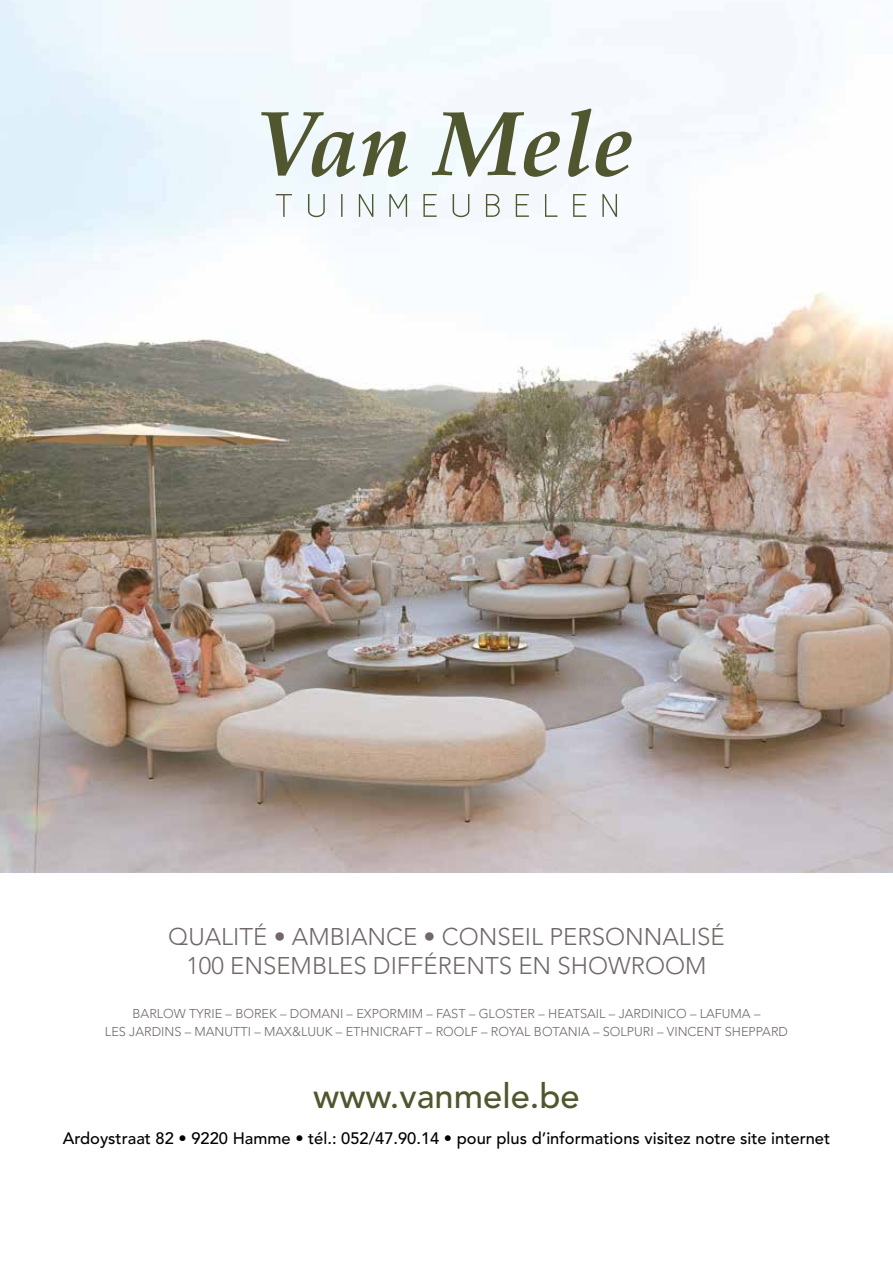
<style>
.page{position:relative;width:893px;height:1263px;background:#fff}
.page>*{position:absolute;margin:0;border:0;box-sizing:border-box;transform-origin:0 0}
.t1{font:500 34.5px "Avenir LT Std";color:#51562d}
.t2{font:300 24px/28.8px "Avenir LT Std";color:#716868;text-align:center}
.t3{font:500 16.5px "Avenir LT Std";color:#000}
.t4{font:300 12.75px/18px "Avenir LT Std";color:#716868;text-align:center}
</style>
<div class="page">
<img style="left:0;top:0;width:893px;height:872px">
<svg style="left:261px;top:112px;width:94px;height:65px"></svg>
<svg style="left:362px;top:131px;width:46px;height:46px"></svg>
<svg style="left:432px;top:112px;width:128px;height:65px"></svg>
<svg style="left:568px;top:108px;width:64px;height:69px"></svg>
<svg style="left:276px;top:194px;width:16px;height:23px"></svg>
<svg style="left:308px;top:194px;width:17px;height:23px"></svg>
<hr style="left:341px;top:194px;width:2px;height:23px;background:#50562e">
<svg style="left:359px;top:194px;width:14px;height:23px"></svg>
<svg style="left:389px;top:194px;width:18px;height:23px"></svg>
<svg style="left:423px;top:194px;width:14px;height:23px"></svg>
<svg style="left:453px;top:194px;width:16px;height:23px"></svg>
<svg style="left:486px;top:194px;width:14px;height:23px"></svg>
<svg style="left:516px;top:194px;width:13px;height:23px"></svg>
<svg style="left:545px;top:194px;width:12px;height:23px"></svg>
<svg style="left:573px;top:194px;width:13px;height:23px"></svg>
<svg style="left:602px;top:194px;width:15px;height:23px"></svg>
<h2 class="t2" style="left:168px;top:922px;width:558px">QUALITÉ • AMBIANCE • CONSEIL PERSONNALISÉ<br>100 ENSEMBLES DIFFÉRENTS EN SHOWROOM</h2>
<p class="t4" style="left:105px;top:1005px;width:684px">BARLOW TYRIE – BOREK – DOMANI – EXPORMIM – FAST – GLOSTER – HEATSAIL – JARDINICO – LAFUMA –<br>LES JARDINS – MANUTTI – MAX&amp;LUUK – ETHNICRAFT – ROOLF – ROYAL BOTANIA – SOLPURI – VINCENT SHEPPARD</p>
<h1 class="t1" style="left:313px;top:1076px;width:268px">www.vanmele.be</h1>
<p class="t3" style="left:63px;top:1129px;width:769px">Ardoystraat 82 • 9220 Hamme • tél.: 052/47.90.14 • pour plus d’informations visitez notre site internet</p>
</div>
